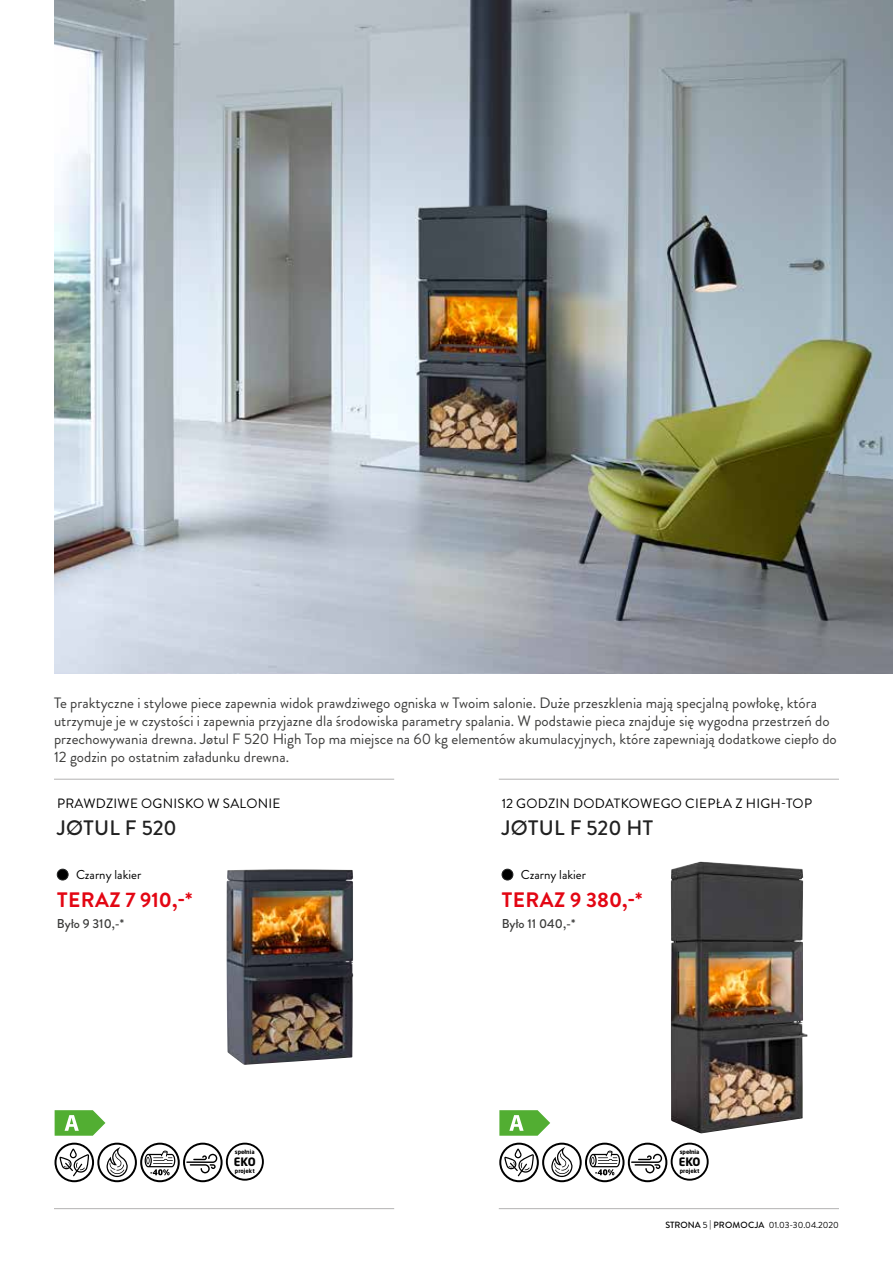
<style>
.page{position:relative;width:893px;height:1263px;background:#fff}
.page>*{position:absolute;margin:0;border:0;box-sizing:border-box;transform-origin:0 0}
.t1{font:700 20.85px "Brandon Grotesque";letter-spacing:.02em;color:#e30613}
.t2{font:500 20.85px "Brandon Grotesque";letter-spacing:.02em;color:#212121}
.t3{font:15px/18px "Brandon Grotesque";color:#3c3c3b}
.t4{font:13.5px "Brandon Grotesque";letter-spacing:.02em;color:#000}
.t5{font:12.9px "Brandon Grotesque";color:#000}
.t6{font:500 12.9px "Brandon Grotesque";color:#3c3c3b}
.t7{font:700 11.4px "Neo Sans W1 G";letter-spacing:-.025em;color:#000}
.t8{font:9px "Brandon Grotesque";color:#000}
.t9{font:700 5.7px "Neo Sans W1 G";color:#000}
.s1{font-weight:500}
</style>
<div class="page">
<img style="left:54px;top:0;width:839px;height:673px">
<hr style="left:54px;top:779px;width:340px;height:1px;background:#b3b2b2">
<hr style="left:499px;top:779px;width:340px;height:1px;background:#b3b2b2">
<hr style="left:54px;top:1208px;width:340px;height:1px;background:#b3b2b2">
<hr style="left:499px;top:1208px;width:340px;height:1px;background:#b3b2b2">
<div style="left:57px;top:869px;width:11px;height:11px;background:#000;border-radius:50%"></div>
<div style="left:57px;top:869px;width:11px;height:11px;border:1px solid #212222;border-radius:50%"></div>
<div style="left:502px;top:869px;width:11px;height:11px;background:#000;border-radius:50%"></div>
<div style="left:502px;top:869px;width:11px;height:11px;border:1px solid #212222;border-radius:50%"></div>
<svg style="left:55px;top:1110px;width:50px;height:26px"></svg>
<svg style="left:499px;top:1110px;width:51px;height:26px"></svg>
<svg style="left:55px;top:1143px;width:209px;height:39px"></svg>
<svg style="left:499px;top:1143px;width:210px;height:39px"></svg>
<img style="left:227px;top:869px;width:126px;height:196px">
<img style="left:671px;top:861px;width:136px;height:272px">
<p class="t3" style="left:54px;top:694px;width:784px">Te praktyczne i stylowe piece zapewnia widok prawdziwego ogniska w Twoim salonie. Duże przeszklenia mają specjalną powłokę, która utrzymuje je w czystości i zapewnia przyjazne dla środowiska parametry spalania. W podstawie pieca znajduje się wygodna przestrzeń do przechowywania drewna. Jøtul F 520 High Top ma miejsce na 60 kg elementów akumulacyjnych, które zapewniają dodatkowe ciepło do 12 godzin po ostatnim załadunku drewna.</p>
<p class="t4" style="left:57px;top:794px;width:225px">PRAWDZIWE OGNISKO W SALONIE</p>
<p class="t4" style="left:502px;top:794px;width:312px">12 GODZIN DODATKOWEGO CIEPŁA Z HIGH-TOP</p>
<h1 class="t2" style="left:57px;top:814px;width:121px">JØTUL F 520</h1>
<h1 class="t2" style="left:502px;top:814px;width:153px">JØTUL F 520 HT</h1>
<p class="t5" style="left:76px;top:866px;width:67px">Czarny lakier</p>
<p class="t5" style="left:521px;top:866px;width:67px">Czarny lakier</p>
<h1 class="t1" style="left:57px;top:885px;width:137px">TERAZ 7 910,-*</h1>
<h1 class="t1" style="left:502px;top:885px;width:142px">TERAZ 9 380,-*</h1>
<p class="t6" style="left:57px;top:914px;width:69px">Było 9 310,-*</p>
<p class="t6" style="left:502px;top:914px;width:75px">Było 11 040,-*</p>
<p class="t9" style="left:235px;top:1148px;width:21px">spełnia</p>
<p class="t9" style="left:235px;top:1167px;width:21px">projekt</p>
<p class="t7" style="left:234px;top:1154px;width:23px">EKO</p>
<p class="t9" style="left:680px;top:1148px;width:21px">spełnia</p>
<p class="t9" style="left:680px;top:1167px;width:21px">projekt</p>
<p class="t7" style="left:679px;top:1154px;width:23px">EKO</p>
<p class="t8" style="left:665px;top:1219px;width:175px"><span class="s1">STRONA</span> 5 | <span class="s1">PROMOCJA</span> 01.03-30.04.2020</p>
</div>
